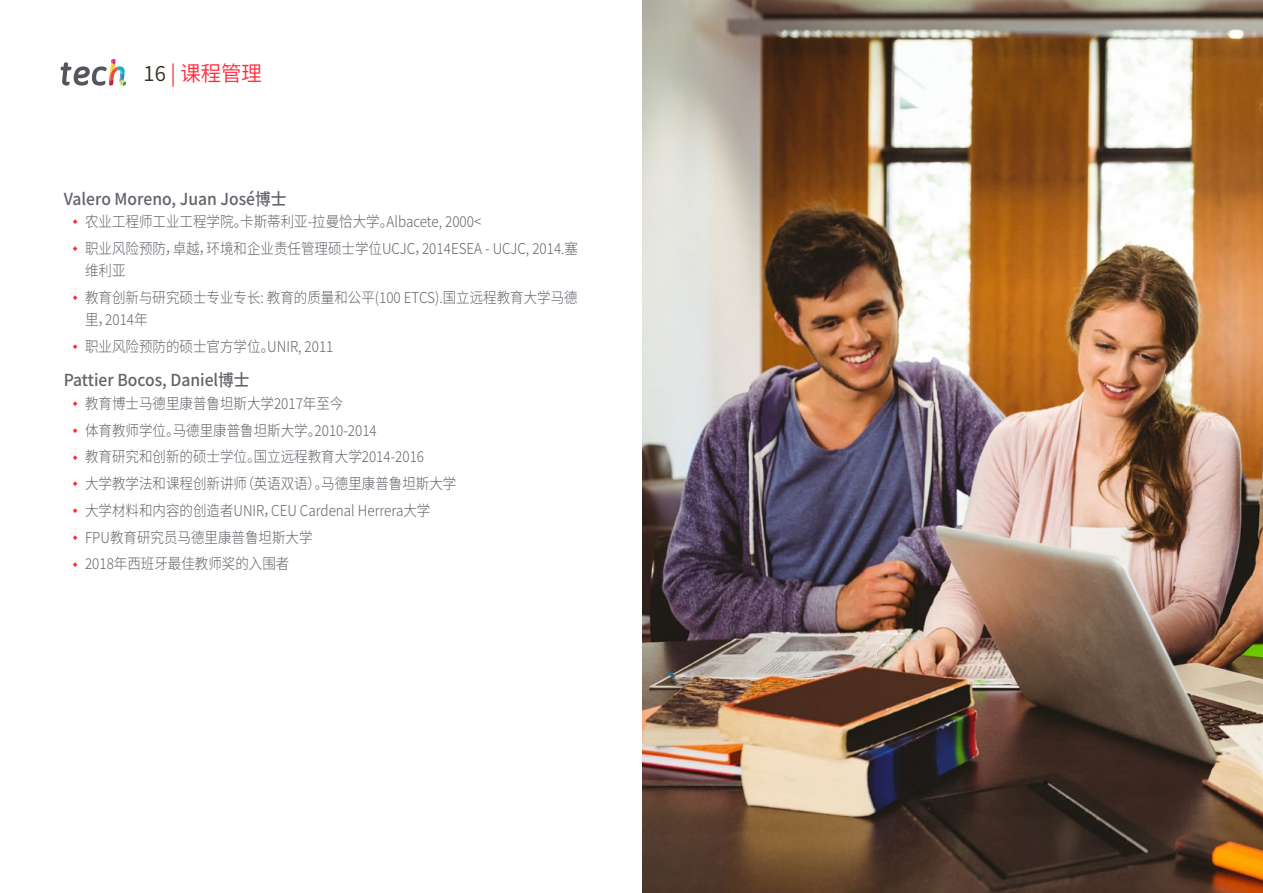
<style>
.page{position:relative;width:1263px;height:893px;background:#fff}
.page>*{position:absolute;margin:0;border:0;box-sizing:border-box;transform-origin:0 0}
.t1{font:21px "Source Han Sans CN";color:#ff293a}
.t2{font:500 16.5px "Source Han Sans CN";color:#61646a;scale:.95 1}
.t3{font:300 15px/26.7px "Source Han Sans CN";color:#61646a;scale:.9 1}
.s1{color:#312e20}
</style>
<div class="page">
<svg style="left:61px;top:59px;width:65px;height:27px"></svg>
<img style="left:642px;top:0;width:621px;height:893px">
<h1 class="t1" style="left:144px;top:61px;width:120px"><span class="s1">16</span> | 课程管理</h1>
<p class="t2" style="left:64px;top:189px;width:236px">Valero Moreno, Juan José博士</p>
<p class="t3" style="left:85px;top:208px;width:549px">农业工程师工业工程学院。卡斯蒂利亚-拉曼恰大学。Albacete, 2000&lt;<br>职业风险预防，卓越，环境和企业责任管理硕士学位UCJC，2014ESEA - UCJC, 2014.塞</p>
<p class="t3" style="left:85px;top:258px;width:549px">维利亚<br>教育创新与研究硕士专业专长: 教育的质量和公平(100 ETCS).国立远程教育大学马德</p>
<p class="t3" style="left:85px;top:307px;width:278px">里，2014年<br>职业风险预防的硕士官方学位。UNIR, 2011</p>
<p class="t2" style="left:64px;top:371px;width:197px">Pattier Bocos, Daniel博士</p>
<p class="t3" style="left:85px;top:390px;width:414px">教育博士马德里康普鲁坦斯大学2017年至今<br>体育教师学位。马德里康普鲁坦斯大学。2010-2014<br>教育研究和创新的硕士学位。国立远程教育大学2014-2016<br>大学教学法和课程创新讲师（英语双语）。马德里康普鲁坦斯大学大学材料和内容的创造者UNIR，CEU Cardenal Herrera大学<br>FPU教育研究员马德里康普鲁坦斯大学<br>2018年西班牙最佳教师奖的入围者</p>
</div>
